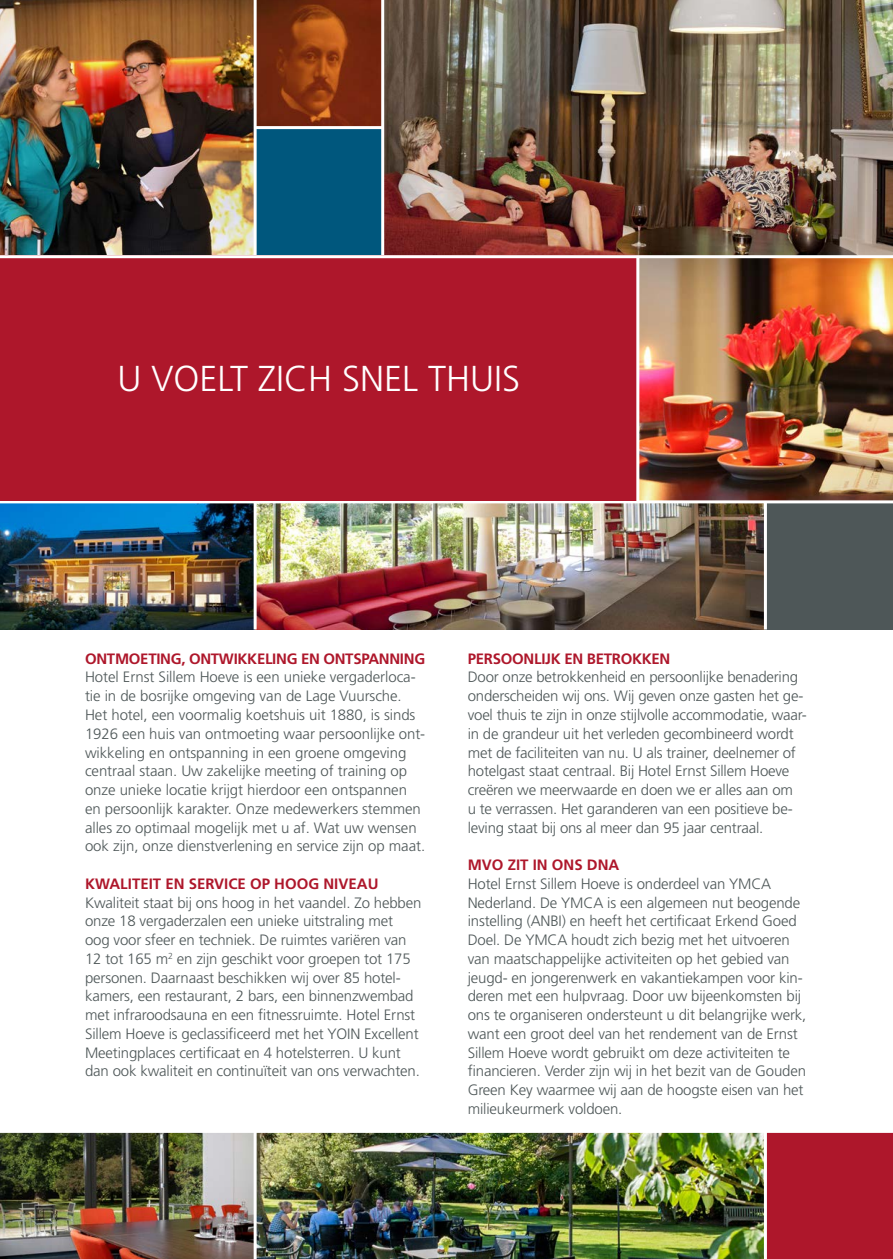
<style>
.page{position:relative;width:893px;height:1259px;background:#fff}
.page>*{position:absolute;margin:0;border:0;box-sizing:border-box;transform-origin:0 0}
.t1{font:300 36px "Frutiger LT Std";color:#fff}
.tekst{font:300 15px/18.8px "Frutiger LT Std";letter-spacing:-.01em;color:#4e5758}
.tussenkop{font:700 15px "Frutiger LT Std";letter-spacing:-.02em;color:#ae172b}
.tussenkop-2{font:700 15px "Frutiger LT Std";color:#ae172b}
</style>
<div class="page">
<img style="left:639px;top:258px;width:254px;height:242px">
<img style="left:384px;top:0;width:509px;height:255px">
<img style="left:0;top:0;width:254px;height:255px">
<img style="left:257px;top:0;width:124px;height:126px">
<div style="left:255px;top:128px;width:128px;height:127px;background:#00577d"></div>
<img style="left:0;top:503px;width:764px;height:126px">
<hr style="left:255px;top:126px;width:128px;height:3px;background:#fff">
<hr style="left:381px;top:0;width:3px;height:257px;background:#fff">
<div style="left:765px;top:502px;width:128px;height:127px;background:#4e5758"></div>
<hr style="left:254px;top:0;width:3px;height:257px;background:#fff">
<hr style="left:254px;top:502px;width:3px;height:127px;background:#fff">
<hr style="left:764px;top:502px;width:3px;height:127px;background:#fff">
<hr style="left:0;top:500px;width:893px;height:3px;background:#fff">
<div style="left:0;top:255px;width:636px;height:245px;background:#ae172b"></div>
<hr style="left:0;top:255px;width:893px;height:3px;background:#fff">
<img style="left:0;top:1133px;width:764px;height:126px">
<div style="left:765px;top:1131px;width:128px;height:128px;background:#ae172b"></div>
<hr style="left:254px;top:1131px;width:3px;height:128px;background:#fff">
<hr style="left:764px;top:1131px;width:3px;height:128px;background:#fff">
<hr style="left:0;top:1130px;width:893px;height:3px;background:#fff">
<p class="t1" style="left:118px;top:358px;width:404px">U VOELT ZICH SNEL THUIS</p>
<p class="tussenkop" style="left:85px;top:649px;width:342px">ONTMOETING, ONTWIKKELING EN ONTSPANNING</p>
<p class="tekst" style="left:85px;top:668px;width:342px">Hotel Ernst Sillem Hoeve is een unieke vergaderloca&shy;tie in de bosrijke omgeving van de Lage Vuursche.<br>Het hotel, een voormalig koetshuis uit 1880, is sinds 1926 een huis van ontmoeting waar persoonlijke ont&shy;wikkeling en ontspanning in een groene omgeving centraal staan. Uw zakelijke meeting of training op onze unieke locatie krijgt hierdoor een ontspannen en persoonlijk karakter. Onze medewerkers stemmen alles zo optimaal mogelijk met u af. Wat uw wensen ook zijn, onze dienstverlening en service zijn op maat.</p>
<p class="tussenkop-2" style="left:85px;top:874px;width:295px">KWALITEIT EN SERVICE OP HOOG NIVEAU</p>
<p class="tekst" style="left:85px;top:893px;width:338px">Kwaliteit staat bij ons hoog in het vaandel. Zo hebben onze 18 vergaderzalen een unieke uitstraling met oog voor sfeer en techniek. De ruimtes variëren van 12 tot 165 m<sup>2</sup> en zijn geschikt voor groepen tot 175 personen. Daarnaast beschikken wij over 85 hotel&shy;kamers, een restaurant, 2 bars, een binnenzwembad met infraroodsauna en een fitnessruimte. Hotel Ernst Sillem Hoeve is geclassificeerd met het YOIN Excellent Meetingplaces certificaat en 4 hotelsterren. U kunt dan ook kwaliteit en continuïteit van ons verwachten.</p>
<p class="tussenkop" style="left:468px;top:649px;width:204px">PERSOONLIJK EN BETROKKEN</p>
<p class="tekst" style="left:468px;top:668px;width:341px">Door onze betrokkenheid en persoonlijke benadering onderscheiden wij ons. Wij geven onze gasten het ge&shy;voel thuis te zijn in onze stijlvolle accommodatie, waar&shy;in de grandeur uit het verleden gecombineerd wordt met de faciliteiten van nu. U als trainer, deelnemer of hotelgast staat centraal. Bij Hotel Ernst Sillem Hoeve creëren we meerwaarde en doen we er alles aan om<br>u te verrassen. Het garanderen van een positieve be&shy;leving staat bij ons al meer dan 95 jaar centraal.</p>
<p class="tussenkop-2" style="left:468px;top:856px;width:153px">MVO ZIT IN ONS DNA</p>
<p class="tekst" style="left:468px;top:874px;width:340px">Hotel Ernst Sillem Hoeve is onderdeel van YMCA Nederland. De YMCA is een algemeen nut beogende instelling (ANBI) en heeft het certificaat Erkend Goed Doel. De YMCA houdt zich bezig met het uitvoeren van maatschappelijke activiteiten op het gebied van jeugd- en jongerenwerk en vakantiekampen voor kin&shy;deren met een hulpvraag. Door uw bijeenkomsten bij ons te organiseren ondersteunt u dit belangrijke werk, want een groot deel van het rendement van de Ernst Sillem Hoeve wordt gebruikt om deze activiteiten te financieren. Verder zijn wij in het bezit van de Gouden Green Key waarmee wij aan de hoogste eisen van het milieukeurmerk voldoen.</p>
</div>
